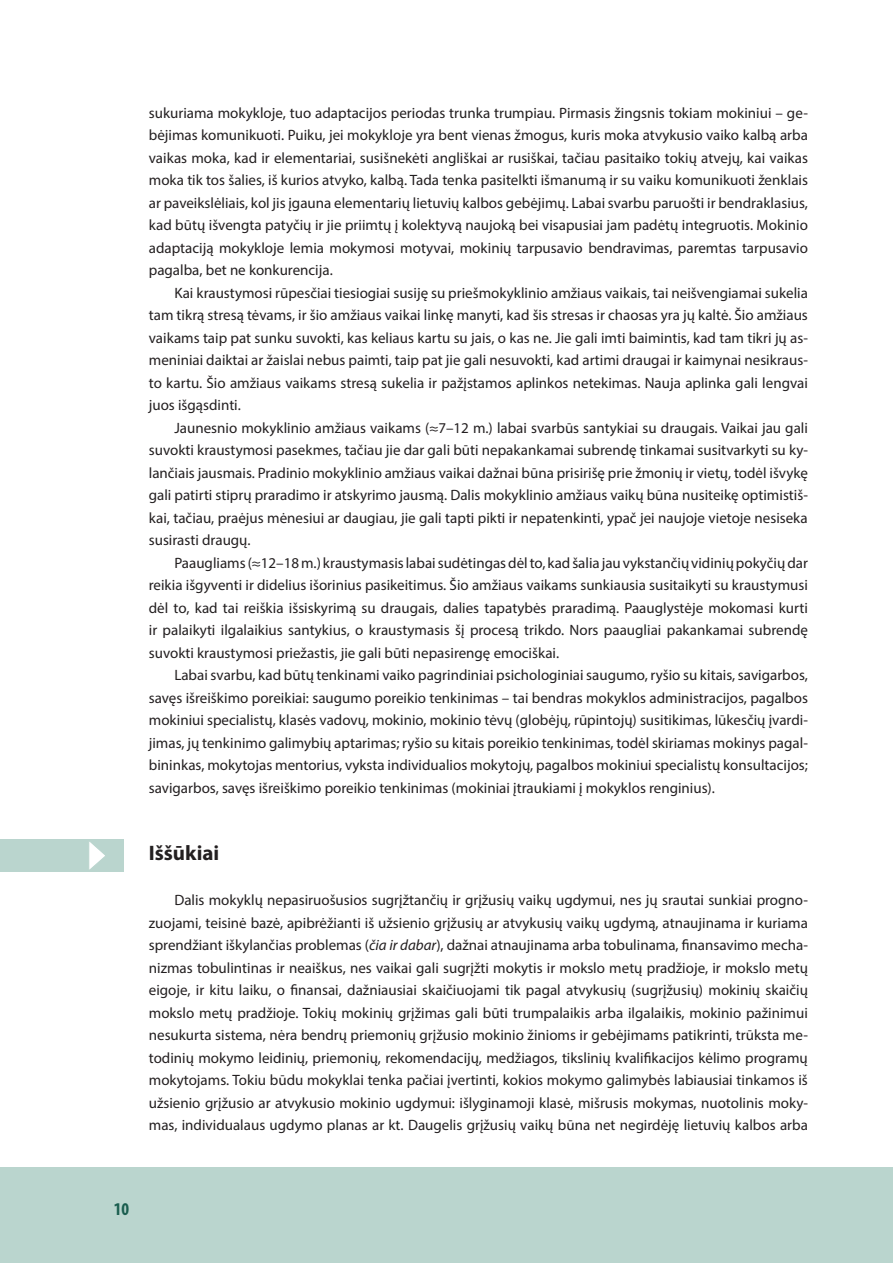
<style>
.page{position:relative;width:893px;height:1263px;background:#fff}
.page>*{position:absolute;margin:0;border:0;box-sizing:border-box;transform-origin:0 0}
.I{font:700 21px "Myriad Pro";color:#231f20}
.t1{font:700 condensed 18px "Myriad Pro";color:#1a5e4f}
.Tekstas{font:15px/22.5px "Myriad Pro";color:#231f20;text-align:justify}
.s1{font-style:italic}
</style>
<div class="page">
<div style="left:0;top:1167px;width:893px;height:96px;background:#bad5ce"></div>
<div style="left:0;top:839px;width:123px;height:33px;background:#bad5ce"></div>
<svg style="left:89px;top:842px;width:16px;height:28px"></svg>
<p class="Tekstas" style="left:149px;top:101px;width:661px">sukuriama mokykloje, tuo adaptacijos periodas trunka trumpiau. Pirmasis žingsnis tokiam mokiniui – ge&shy;bėjimas komunikuoti. Puiku, jei mokykloje yra bent vienas žmogus, kuris moka atvykusio vaiko kalbą arba vaikas moka, kad ir elementariai, susišnekėti angliškai ar rusiškai, tačiau pasitaiko tokių atvejų, kai vaikas moka tik tos šalies, iš kurios atvyko, kalbą. Tada tenka pasitelkti išmanumą ir su vaiku komunikuoti ženklais ar paveikslėliais, kol jis įgauna elementarių lietuvių kalbos gebėjimų. Labai svarbu paruošti ir bendraklasius, kad būtų išvengta patyčių ir jie priimtų į kolektyvą naujoką bei visapusiai jam padėtų integruotis. Mokinio adaptaciją mokykloje lemia mokymosi motyvai, mokinių tarpusavio bendravimas, paremtas tarpusavio pagalba, bet ne konkurencija.</p>
<p class="Tekstas" style="left:149px;top:281px;width:661px;text-indent:26px">Kai kraustymosi rūpesčiai tiesiogiai susiję su priešmokyklinio amžiaus vaikais, tai neišvengiamai sukelia tam tikrą stresą tėvams, ir šio amžiaus vaikai linkę manyti, kad šis stresas ir chaosas yra jų kaltė. Šio amžiaus vaikams taip pat sunku suvokti, kas keliaus kartu su jais, o kas ne. Jie gali imti baimintis, kad tam tikri jų as&shy;meniniai daiktai ar žaislai nebus paimti, taip pat jie gali nesuvokti, kad artimi draugai ir kaimynai nesikraus&shy;to kartu. Šio amžiaus vaikams stresą sukelia ir pažįstamos aplinkos netekimas. Nauja aplinka gali lengvai juos išgąsdinti.</p>
<p class="Tekstas" style="left:149px;top:416px;width:661px;text-indent:26px">Jaunesnio mokyklinio amžiaus vaikams (≈7–12 m.) labai svarbūs santykiai su draugais. Vaikai jau gali suvokti kraustymosi pasekmes, tačiau jie dar gali būti nepakankamai subrendę tinkamai susitvarkyti su ky&shy;lančiais jausmais. Pradinio mokyklinio amžiaus vaikai dažnai būna prisirišę prie žmonių ir vietų, todėl išvykę gali patirti stiprų praradimo ir atskyrimo jausmą. Dalis mokyklinio amžiaus vaikų būna nusiteikę optimistiš&shy;kai, tačiau, praėjus mėnesiui ar daugiau, jie gali tapti pikti ir nepatenkinti, ypač jei naujoje vietoje nesiseka susirasti draugų.</p>
<p class="Tekstas" style="left:149px;top:551px;width:661px;text-indent:26px">Paaugliams (≈12–18m.) kraustymasis labai sudėtingas dėl to, kad šalia jau vykstančių vidinių pokyčių dar reikia išgyventi ir didelius išorinius pasikeitimus. Šio amžiaus vaikams sunkiausia susitaikyti su kraustymusi dėl to, kad tai reiškia išsiskyrimą su draugais, dalies tapatybės praradimą. Paauglystėje mokomasi kurti ir palaikyti ilgalaikius santykius, o kraustymasis šį procesą trikdo. Nors paaugliai pakankamai subrendę suvokti kraustymosi priežastis, jie gali būti nepasirengę emociškai.</p>
<p class="Tekstas" style="left:149px;top:664px;width:661px;text-indent:26px">Labai svarbu, kad būtų tenkinami vaiko pagrindiniai psichologiniai saugumo, ryšio su kitais, savigarbos, savęs išreiškimo poreikiai: saugumo poreikio tenkinimas – tai bendras mokyklos administracijos, pagalbos mokiniui specialistų, klasės vadovų, mokinio, mokinio tėvų (globėjų, rūpintojų) susitikimas, lūkesčių įvardi&shy;jimas, jų tenkinimo galimybių aptarimas; ryšio su kitais poreikio tenkinimas, todėl skiriamas mokinys pagal&shy;bininkas, mokytojas mentorius, vyksta individualios mokytojų, pagalbos mokiniui specialistų konsultacijos; savigarbos, savęs išreiškimo poreikio tenkinimas (mokiniai įtraukiami į mokyklos renginius).</p>
<p class="I" style="left:149px;top:839px;width:72px">Iššūkiai</p>
<p class="Tekstas" style="left:149px;top:889px;width:661px;text-indent:26px">Dalis mokyklų nepasiruošusios sugrįžtančių ir grįžusių vaikų ugdymui, nes jų srautai sunkiai progno&shy;zuojami, teisinė bazė, apibrėžianti iš užsienio grįžusių ar atvykusių vaikų ugdymą, atnaujinama ir kuriama sprendžiant iškylančias problemas (<span class="s1">čia ir dabar</span>), dažnai atnaujinama arba tobulinama, finansavimo mecha&shy;nizmas tobulintinas ir neaiškus, nes vaikai gali sugrįžti mokytis ir mokslo metų pradžioje, ir mokslo metų eigoje, ir kitu laiku, o finansai, dažniausiai skaičiuojami tik pagal atvykusių (sugrįžusių) mokinių skaičių mokslo metų pradžioje. Tokių mokinių grįžimas gali būti trumpalaikis arba ilgalaikis, mokinio pažinimui nesukurta sistema, nėra bendrų priemonių grįžusio mokinio žinioms ir gebėjimams patikrinti, trūksta me&shy;todinių mokymo leidinių, priemonių, rekomendacijų, medžiagos, tikslinių kvalifikacijos kėlimo programų mokytojams. Tokiu būdu mokyklai tenka pačiai įvertinti, kokios mokymo galimybės labiausiai tinkamos iš užsienio grįžusio ar atvykusio mokinio ugdymui: išlyginamoji klasė, mišrusis mokymas, nuotolinis moky&shy;mas, individualaus ugdymo planas ar kt. Daugelis grįžusių vaikų būna net negirdėję lietuvių kalbos arba</p>
<p class="t1" style="left:114px;top:1198px;width:17px">10</p>
</div>
